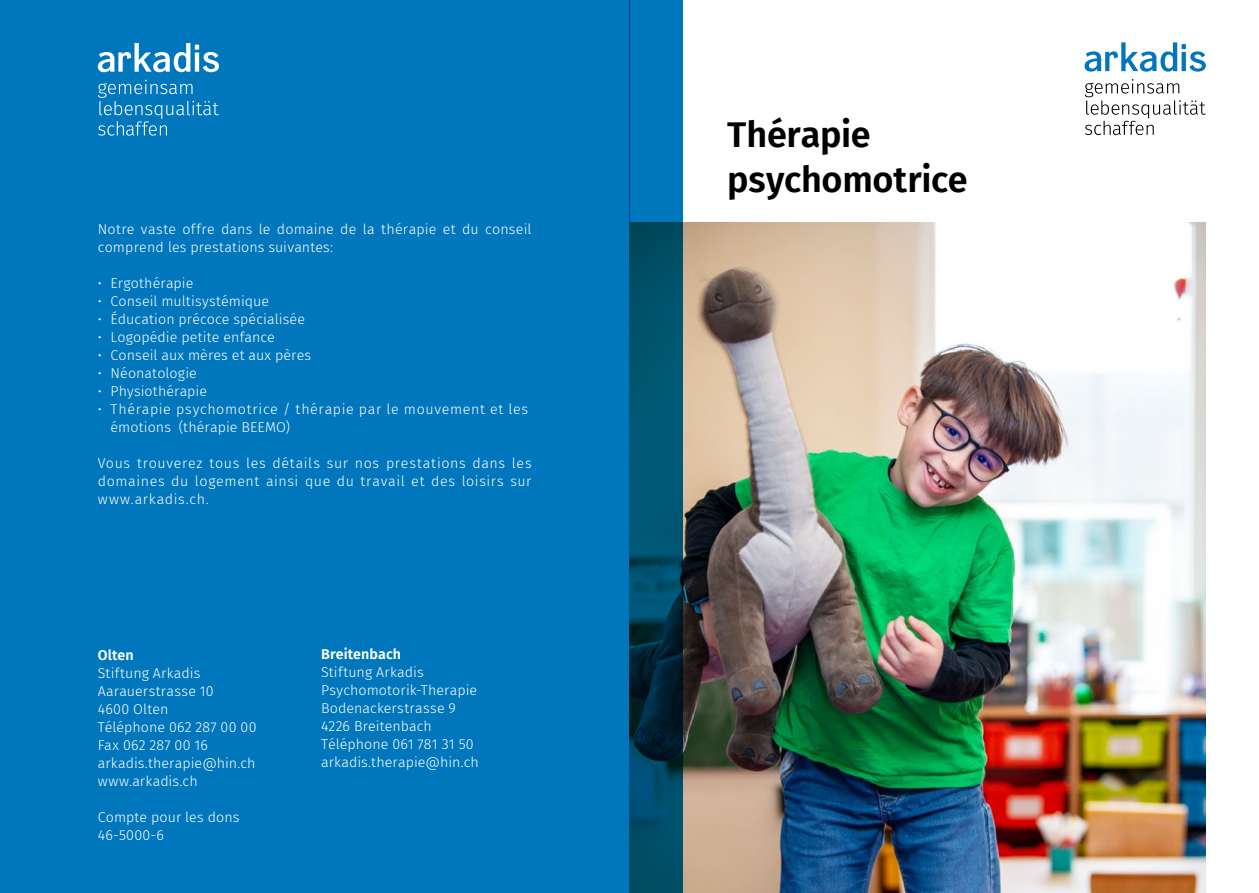
<style>
.page{position:relative;width:1259px;height:893px;background:#fff}
.page>*{position:absolute;margin:0;border:0;box-sizing:border-box;transform-origin:0 0}
.t1{font:600 36px/45px "Fira Sans";letter-spacing:-.01em;color:#000}
.t2{font:300 14.25px/18px "Fira Sans";letter-spacing:.01em;color:#fff}
.t3{font:300 14.25px/18px "Fira Sans";letter-spacing:.04em;color:#fff}
.t4{font:600 14.25px "Fira Sans";letter-spacing:.01em;color:#fff}
</style>
<div class="page">
<div style="left:0;top:0;width:629px;height:893px;background:#0077bd"></div>
<svg style="left:98px;top:43px;width:121px;height:29px"></svg>
<svg style="left:98px;top:80px;width:121px;height:56px"></svg>
<svg style="left:1084px;top:42px;width:121px;height:30px"></svg>
<svg style="left:1085px;top:79px;width:120px;height:56px"></svg>
<img style="left:682px;top:223px;width:523px;height:670px">
<svg style="left:629px;top:0;width:53px;height:893px;background:#005377"></svg>
<p class="t2" style="left:98px;top:220px;width:435px">Notre vaste offre dans le domaine de la thérapie et du conseil comprend les prestations suivantes:</p>
<p class="t2" style="left:98px;top:274px;width:97px">• Ergothérapie</p>
<p class="t2" style="left:98px;top:292px;width:173px">• Conseil multisystémique</p>
<p class="t2" style="left:98px;top:310px;width:209px">• Éducation précoce spécialisée</p>
<p class="t2" style="left:98px;top:328px;width:179px">• Logopédie petite enfance</p>
<p class="t2" style="left:98px;top:346px;width:215px">• Conseil aux mères et aux pères</p>
<p class="t2" style="left:98px;top:364px;width:101px">• Néonatologie</p>
<p class="t2" style="left:98px;top:382px;width:111px">• Physiothérapie</p>
<p class="t3" style="left:111px;top:400px;width:419px;text-indent:-13px">• Thérapie psychomotrice / thérapie par le mouvement et les émotions (thérapie BEEMO)</p>
<p class="t2" style="left:98px;top:454px;width:435px;text-align:justify">Vous trouverez tous les détails sur nos prestations dans les domaines du logement ainsi que du travail et des loisirs sur www.arkadis.ch.</p>
<p class="t4" style="left:98px;top:643px;width:37px">Olten</p>
<p class="t2" style="left:98px;top:664px;width:160px">Stiftung Arkadis<br>Aarauerstrasse 10<br>4600 Olten<br>Téléphone 062 287 00 00<br>Fax 062 287 00 16 arkadis.therapie@hin.ch www.arkadis.ch</p>
<p class="t2" style="left:98px;top:808px;width:143px">Compte pour les dons<br>46-5000-6</p>
<p class="t4" style="left:321px;top:642px;width:82px">Breitenbach</p>
<p class="t2" style="left:321px;top:662px;width:159px">Stiftung Arkadis<br>Psychomotorik-Therapie<br>Bodenackerstrasse 9<br>4226 Breitenbach<br>Téléphone 061 781 31 50 arkadis.therapie@hin.ch</p>
<h1 class="t1" style="left:727px;top:110px;width:242px">Thérapie psychomotrice</h1>
</div>
